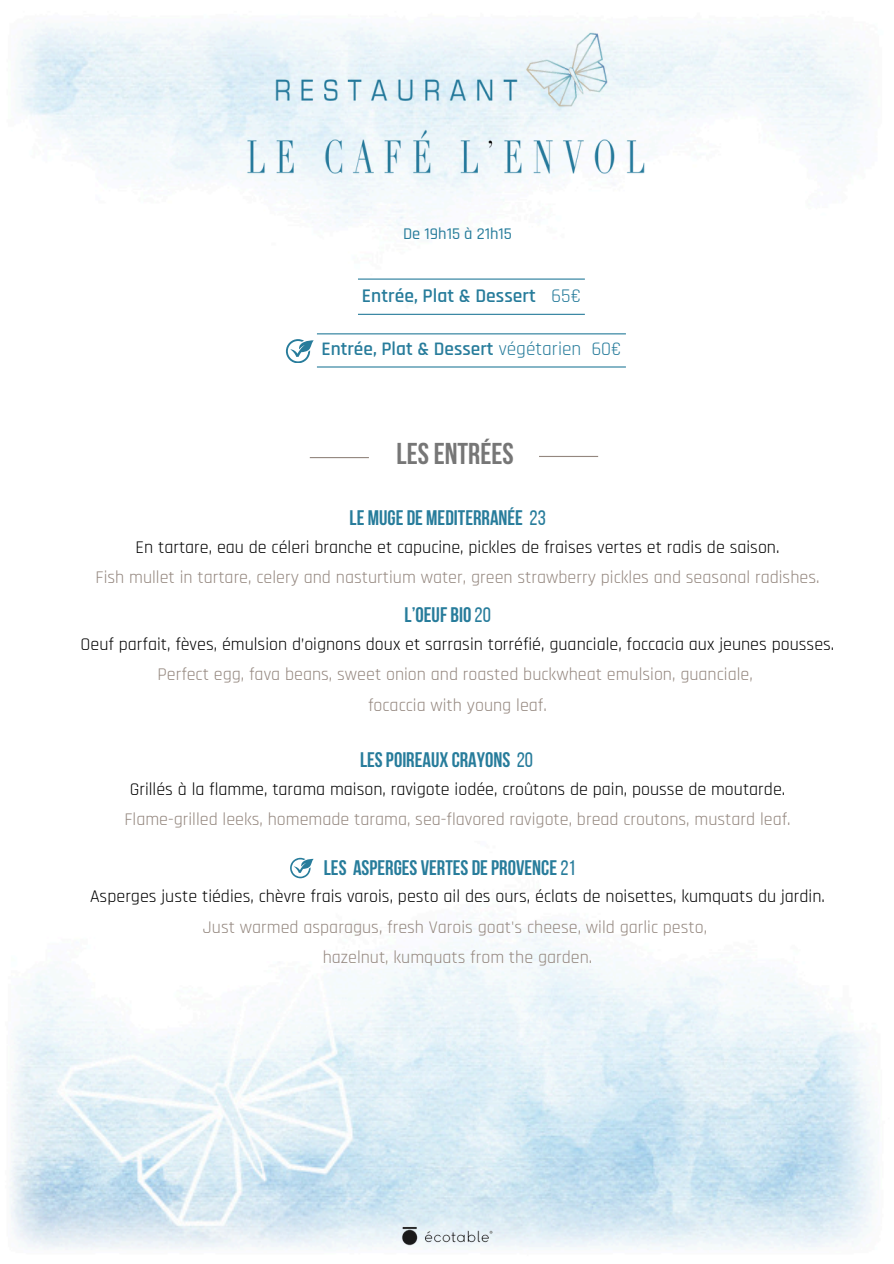
<style>
.page{position:relative;width:894px;height:1264px;background:#fff}
.page>*{position:absolute;margin:0;border:0;box-sizing:border-box;transform-origin:0 0}
.t1{font:700 30px "Bebas Neue";color:#767676}
.t2{font:700 21px "Bebas Neue";color:#277c9b}
.t3{font:600 19.5px "Rajdhani";color:#277c9b}
.t4{font:600 19.35px "Rajdhani";color:#277c9b}
.t5{font:18px "Rajdhani";color:#94877f}
.t6{font:18px "Rajdhani";color:#000}
.t7{font:500 16.5px "Rajdhani";color:#277c9b}
.s1{font-weight:400}
</style>
<div class="page">
<img style="left:10px;top:25px;width:865px;height:1224px">
<img style="left:230px;top:24px;width:434px;height:202px">
<hr style="left:310px;top:457px;width:59px;height:1px;background:#94877f">
<hr style="left:539px;top:456px;width:59px;height:1px;background:#94877f">
<img style="left:389px;top:1170px;width:115px;height:79px">
<hr style="left:358px;top:278px;width:226px;height:2px;background:#277c9b">
<hr style="left:358px;top:314px;width:226px;height:1px;background:#277c9b">
<hr style="left:317px;top:366px;width:308px;height:1px;background:#277c9b">
<hr style="left:317px;top:333px;width:308px;height:1px;background:#277c9b">
<svg style="left:286px;top:339px;width:27px;height:24px"></svg>
<svg style="left:290px;top:857px;width:23px;height:21px"></svg>
<p class="t7" style="left:403px;top:224px;width:110px">De 19h15 à 21h15</p>
<h3 class="t3" style="left:362px;top:284px;width:220px">Entrée, Plat &amp; Dessert <span class="s1">65€</span></h3>
<p class="t4" style="left:321px;top:337px;width:301px">Entrée, Plat &amp; Dessert <span class="s1">végétarien 60€</span></p>
<h4 class="t1" style="left:396px;top:441px;width:118px">LESENTRÉES</h4>
<p class="t2" style="left:349px;top:509px;width:198px">LE MUGE DE MEDITERRANÉE <span class="s1">23</span></p>
<h3 class="t6" style="left:135px;top:536px;width:645px">En tartare, eau de céleri branche et capucine, pickles de fraises vertes et radis de saison.</h3>
<p class="t5" style="left:95px;top:566px;width:725px">Fish mullet in tartare, celery and nasturtium water, green strawberry pickles and seasonal radishes.</p>
<h1 class="t2" style="left:404px;top:606px;width:88px">L’OEUF BIO <span class="s1">20</span></h1>
<p class="t6" style="left:81px;top:633px;width:755px">Oeuf parfait, fèves, émulsion d’oignons doux et sarrasin torréfié, guanciale, foccacia aux jeunes pousses.</p>
<p class="t5" style="left:157px;top:663px;width:596px">Perfect egg, fava beans, sweet onion and roasted buckwheat emulsion, guanciale,</p>
<h2 class="t5" style="left:368px;top:693px;width:180px">focaccia with young leaf.</h2>
<p class="t2" style="left:360px;top:751px;width:174px">LeSPOIREAUX CRAYONS <span class="s1">20</span></p>
<p class="t6" style="left:130px;top:778px;width:657px">Grillés à la flamme, tarama maison, ravigote iodée, croûtons de pain, pousse de moutarde.</p>
<h2 class="t5" style="left:124px;top:808px;width:667px">Flame-grilled leeks, homemade tarama, sea-flavored ravigote, bread croutons, mustard leaf.</h2>
<p class="t2" style="left:324px;top:858px;width:253px">LeS ASPERGES VERTES DEPROVENCE <span class="s1">21</span></p>
<p class="t6" style="left:90px;top:885px;width:736px">Asperges juste tiédies, chèvre frais varois, pesto ail des ours, éclats de noisettes, kumquats du jardin.</p>
<p class="t5" style="left:203px;top:916px;width:505px">Just warmed asparagus, fresh Varois goat's cheese, wild garlic pesto,</p>
<h3 class="t5" style="left:322px;top:946px;width:271px">hazelnut, kumquats from the garden.</h3>
</div>
